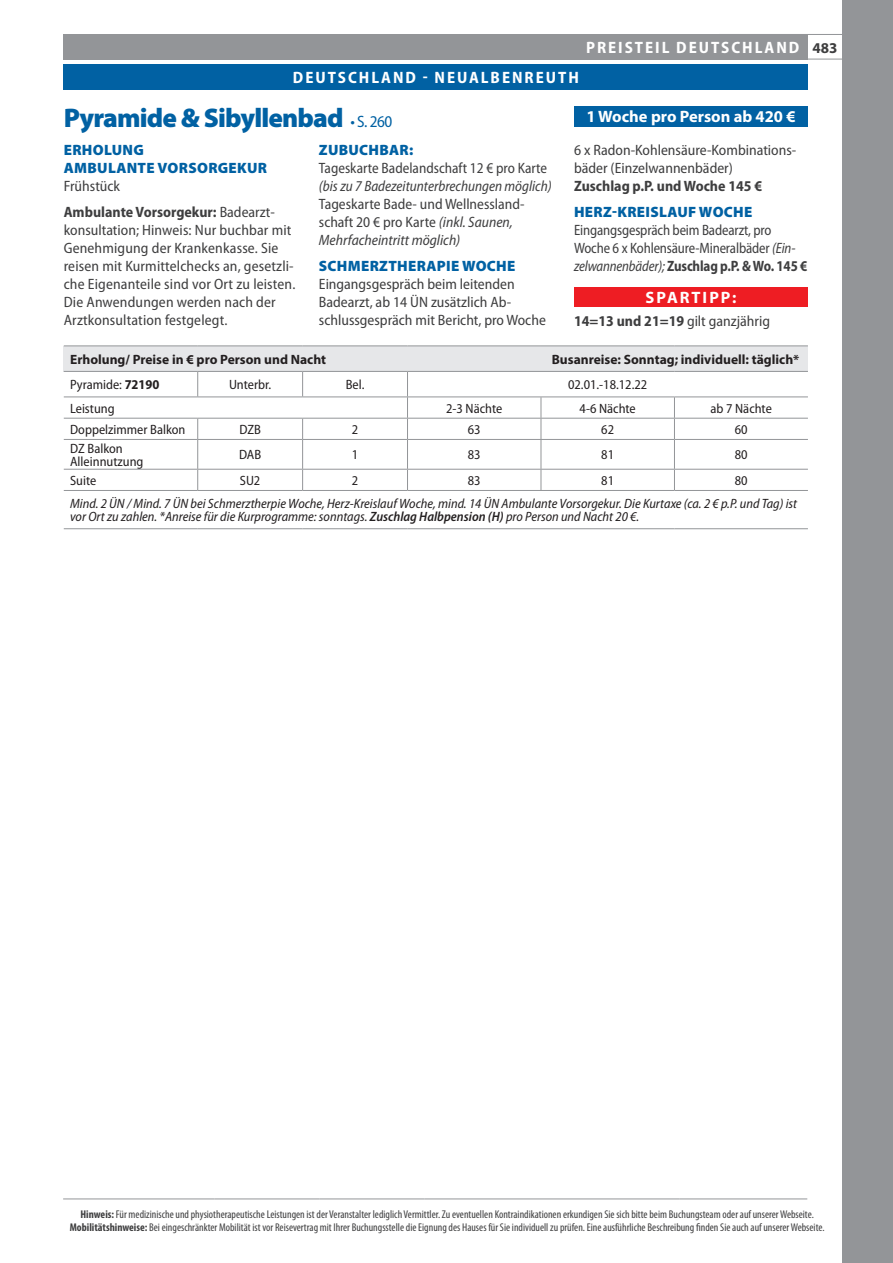
<style>
.page{position:relative;width:893px;height:1263px;background:#fff}
.page>*{position:absolute;margin:0;border:0;box-sizing:border-box;transform-origin:0 0}
.t1{font:900 27px "Myriad Pro";letter-spacing:-.03em;color:#0161a3}
.t2{font:700 semi-condensed 16.5px "Myriad Pro";letter-spacing:.12em;color:#fff}
.t3{font:700 16.5px "Myriad Pro";color:#fff}
.t4{font:700 16.5px "Myriad Pro";letter-spacing:.12em;color:#fff}
.t5{font:semi-condensed 15px/18px "Myriad Pro";color:#3e3e3f}
.t6{font:semi-condensed 15px/18px "Myriad Pro";color:#3e3e3f;scale:.93 1}
.t7{font:900 15px/18px "Myriad Pro";letter-spacing:.02em;color:#0161a3}
.t8{font:700 semi-condensed 15px/26.5px "Myriad Pro";color:#3e3e3f}
.t9{font:italic semi-condensed 15px "Myriad Pro";color:#3e3e3f;scale:.96 1}
.t10{font:semi-condensed 15px "Myriad Pro";color:#3e3e3f;scale:.96 1}
.t11{font:italic semi-condensed 13.5px/13.5px "Myriad Pro";color:#231f20}
.t12{font:semi-condensed 13.5px/13.5px "Myriad Pro";color:#231f20}
.t13{font:700 13.5px/25.5px "Myriad Pro";color:#231f20}
.t14{font:condensed 11.25px/13.5px "Myriad Pro";color:#3e3e3f;text-align:center}
.s1{font-stretch:normal;font-size:15px;color:#3e3e3f}
.s2{font-weight:400;font-stretch:semi-condensed;font-size:16.5px}
.s3{font-weight:400}
.s4{font-style:italic}
.s5{font-weight:700}
.s6{font-weight:400;font-stretch:semi-condensed}
.s7{font-stretch:semi-condensed}
.s8{font-weight:600}
</style>
<div class="page">
<div style="left:842px;top:0;width:51px;height:1263px;background:#939598"></div>
<div style="left:64px;top:34px;width:744px;height:26px;background:#939598"></div>
<hr style="left:719px;top:34px;width:131px;height:1px;background:#939598">
<hr style="left:719px;top:59px;width:131px;height:1px;background:#939598">
<div style="left:64px;top:64px;width:744px;height:25px;background:#0161a3"></div>
<div style="left:574px;top:287px;width:234px;height:19px;background:#ee1d23"></div>
<div style="left:64px;top:346px;width:744px;height:25px;background:#e6e7e9"></div>
<hr style="left:64px;top:345px;width:134px;height:1px;background:#939598">
<hr style="left:198px;top:345px;width:105px;height:1px;background:#939598">
<hr style="left:303px;top:345px;width:104px;height:1px;background:#939598">
<hr style="left:407px;top:345px;width:134px;height:1px;background:#939598">
<hr style="left:541px;top:345px;width:133px;height:1px;background:#939598">
<hr style="left:674px;top:345px;width:134px;height:1px;background:#939598">
<hr style="left:64px;top:371px;width:134px;height:1px;background:#939598">
<hr style="left:198px;top:371px;width:105px;height:1px;background:#939598">
<svg style="left:197px;top:372px;width:1px;height:24px"></svg>
<hr style="left:303px;top:371px;width:104px;height:1px;background:#939598">
<svg style="left:302px;top:372px;width:1px;height:24px"></svg>
<hr style="left:407px;top:371px;width:134px;height:1px;background:#939598">
<hr style="left:541px;top:371px;width:133px;height:1px;background:#939598">
<hr style="left:674px;top:371px;width:134px;height:1px;background:#939598">
<hr style="left:64px;top:396px;width:134px;height:1px;background:#939598">
<hr style="left:198px;top:396px;width:105px;height:1px;background:#939598">
<hr style="left:303px;top:396px;width:104px;height:1px;background:#939598">
<hr style="left:407px;top:396px;width:134px;height:1px;background:#939598">
<hr style="left:541px;top:396px;width:133px;height:1px;background:#939598">
<hr style="left:674px;top:396px;width:134px;height:1px;background:#939598">
<hr style="left:64px;top:418px;width:134px;height:1px;background:#939598">
<hr style="left:198px;top:418px;width:105px;height:1px;background:#939598">
<hr style="left:303px;top:418px;width:104px;height:1px;background:#939598">
<hr style="left:407px;top:418px;width:134px;height:1px;background:#939598">
<hr style="left:541px;top:418px;width:133px;height:1px;background:#939598">
<hr style="left:674px;top:418px;width:134px;height:1px;background:#939598">
<hr style="left:64px;top:439px;width:134px;height:1px;background:#939598">
<hr style="left:198px;top:439px;width:105px;height:1px;background:#939598">
<hr style="left:303px;top:439px;width:104px;height:1px;background:#939598">
<hr style="left:407px;top:439px;width:134px;height:1px;background:#939598">
<hr style="left:541px;top:439px;width:133px;height:1px;background:#939598">
<hr style="left:674px;top:439px;width:134px;height:1px;background:#939598">
<hr style="left:64px;top:469px;width:134px;height:1px;background:#939598">
<hr style="left:198px;top:469px;width:105px;height:1px;background:#939598">
<svg style="left:197px;top:419px;width:1px;height:71px"></svg>
<hr style="left:303px;top:469px;width:104px;height:1px;background:#939598">
<svg style="left:302px;top:419px;width:1px;height:71px"></svg>
<hr style="left:407px;top:469px;width:134px;height:1px;background:#939598">
<svg style="left:407px;top:372px;width:1px;height:118px"></svg>
<hr style="left:541px;top:469px;width:133px;height:1px;background:#939598">
<svg style="left:541px;top:397px;width:1px;height:93px"></svg>
<hr style="left:674px;top:469px;width:134px;height:1px;background:#939598">
<svg style="left:674px;top:397px;width:1px;height:93px"></svg>
<hr style="left:64px;top:490px;width:134px;height:1px;background:#939598">
<hr style="left:198px;top:490px;width:105px;height:1px;background:#939598">
<hr style="left:303px;top:490px;width:104px;height:1px;background:#939598">
<hr style="left:407px;top:490px;width:134px;height:1px;background:#939598">
<hr style="left:541px;top:490px;width:133px;height:1px;background:#939598">
<hr style="left:674px;top:490px;width:134px;height:1px;background:#939598">
<hr style="left:64px;top:528px;width:134px;height:1px;background:#939598">
<hr style="left:198px;top:528px;width:105px;height:1px;background:#939598">
<hr style="left:303px;top:528px;width:104px;height:1px;background:#939598">
<hr style="left:407px;top:528px;width:134px;height:1px;background:#939598">
<hr style="left:541px;top:528px;width:133px;height:1px;background:#939598">
<hr style="left:674px;top:528px;width:134px;height:1px;background:#939598">
<div style="left:574px;top:106px;width:234px;height:20px;background:#0161a3"></div>
<hr style="left:63px;top:1198px;width:152px;height:1px;background:#939598">
<hr style="left:215px;top:1198px;width:104px;height:1px;background:#939598">
<hr style="left:319px;top:1198px;width:105px;height:1px;background:#939598">
<hr style="left:424px;top:1198px;width:128px;height:1px;background:#939598">
<hr style="left:552px;top:1198px;width:128px;height:1px;background:#939598">
<hr style="left:680px;top:1198px;width:127px;height:1px;background:#939598">
<p class="t2" style="left:293px;top:67px;width:288px">DEUTSCHLAND - NEUALBENREUTH</p>
<p class="t2" style="left:586px;top:37px;width:253px">PREISTEIL DEUTSCHLAND <span class="s1">483</span></p>
<h1 class="t1" style="left:64px;top:99px;width:330px">Pyramide &amp; Sibyllenbad <span class="s2">• S. 260</span></h1>
<p class="t7" style="left:64px;top:140px;width:205px">ERHOLUNG<br>AMBULANTE VORSORGEKUR</p>
<p class="t8" style="left:64px;top:172px;width:213px"><span class="s3">Frühstück<br></span>Ambulante Vorsorgekur: <span class="s3">Badearzt-</span></p>
<p class="t5" style="left:64px;top:221px;width:233px">konsultation; Hinweis: Nur buchbar mit Genehmigung der Krankenkasse. Sie reisen mit Kurmittelchecks an, gesetzli&shy;che Eigenanteile sind vor Ort zu leisten.<br>Die Anwendungen werden nach der Arztkonsultation festgelegt.</p>
<p class="t7" style="left:319px;top:140px;width:96px">ZUBUCHBAR:</p>
<p class="t10" style="left:319px;top:159px;width:239px">Tageskarte Badelandschaft 12 € pro Karte</p>
<p class="t9" style="left:319px;top:177px;width:244px">(bis zu 7 Badezeitunterbrechungen möglich)</p>
<p class="t5" style="left:319px;top:195px;width:207px">Tageskarte Bade- und Wellnessland&shy;schaft 20 € pro Karte <span class="s4">(inkl. Saunen,<br>Mehrfacheintritt möglich)</span></p>
<p class="t7" style="left:319px;top:257px;width:198px">SCHMERZTHERAPIE WOCHE</p>
<p class="t5" style="left:319px;top:275px;width:228px">Eingangsgespräch beim leitenden<br>Badearzt, ab 14 ÜN zusätzlich Ab&shy;schlussgespräch mit Bericht, pro Woche</p>
<p class="t3" style="left:586px;top:105px;width:211px">1 Woche pro Person ab 420 €</p>
<p class="t5" style="left:574px;top:141px;width:224px">6 x Radon-Kohlensäure-Kombinations&shy;bäder (Einzelwannenbäder)</p>
<p class="t8" style="left:574px;top:172px;width:190px">Zuschlag p.P. und Woche 145 €</p>
<p class="t7" style="left:574px;top:203px;width:180px">HERZ-KREISLAUF WOCHE</p>
<p class="t6" style="left:574px;top:221px;width:252px">Eingangsgespräch beim Badearzt, pro<br>Woche 6 x Kohlensäure-Mineralbäder <span class="s4">(Ein&shy;zelwannenbäder);</span> <span class="s5">Zuschlag p.P. &amp; Wo. 145 €</span></p>
<p class="t4" style="left:646px;top:287px;width:92px">SPARTIPP:</p>
<p class="t5" style="left:574px;top:312px;width:197px"><span class="s5">14=13 und 21=19</span> gilt ganzjährig</p>
<p class="t13" style="left:552px;top:346px;width:249px">Busanreise: Sonntag; individuell: täglich*</p>
<p class="t13" style="left:70px;top:346px;width:257px">Erholung/ Preise in € pro Person und Nacht<br><span class="s6">Pyramide:</span> <span class="s7">72190</span></p>
<p class="t12" style="left:229px;top:378px;width:44px">Unterbr.</p>
<p class="t12" style="left:346px;top:378px;width:20px">Bel.</p>
<p class="t12" style="left:568px;top:378px;width:81px">02.01.-18.12.22</p>
<p class="t12" style="left:70px;top:401px;width:46px">Leistung</p>
<p class="t12" style="left:446px;top:401px;width:58px">2-3 Nächte</p>
<p class="t12" style="left:580px;top:401px;width:58px">4-6 Nächte</p>
<p class="t12" style="left:710px;top:401px;width:63px">ab 7 Nächte</p>
<p class="t12" style="left:70px;top:422px;width:117px">Doppelzimmer Balkon</p>
<p class="t12" style="left:239px;top:422px;width:23px">DZB</p>
<p class="t12" style="left:352px;top:422px;width:8px">2</p>
<p class="t12" style="left:468px;top:422px;width:14px">63</p>
<p class="t12" style="left:601px;top:422px;width:14px">62</p>
<p class="t12" style="left:735px;top:422px;width:14px">60</p>
<p class="t12" style="left:70px;top:441px;width:75px">DZ Balkon<br>Alleinnutzung</p>
<p class="t12" style="left:239px;top:448px;width:24px">DAB</p>
<p class="t12" style="left:352px;top:448px;width:8px">1</p>
<p class="t12" style="left:468px;top:448px;width:14px">83</p>
<p class="t12" style="left:601px;top:448px;width:14px">81</p>
<p class="t12" style="left:735px;top:448px;width:14px">80</p>
<p class="t12" style="left:70px;top:473px;width:28px">Suite</p>
<p class="t12" style="left:240px;top:473px;width:22px">SU2</p>
<p class="t12" style="left:352px;top:473px;width:8px">2</p>
<p class="t12" style="left:468px;top:473px;width:14px">83</p>
<p class="t12" style="left:601px;top:473px;width:14px">81</p>
<p class="t12" style="left:735px;top:473px;width:14px">80</p>
<p class="t11" style="left:70px;top:496px;width:729px">Mind. 2 ÜN / Mind. 7 ÜN bei Schmerztherpie Woche, Herz-Kreislauf Woche, mind. 14 ÜN Ambulante Vorsorgekur. Die Kurtaxe (ca. 2 € p.P. und Tag) ist vor Ort zu zahlen. *Anreise für die Kurprogramme: sonntags. <span class="s8">Zuschlag Halbpension (H)</span> pro Person und Nacht 20 €.</p>
<p class="t14" style="left:70px;top:1207px;width:756px"><span class="s5">Hinweis:</span> Für medizinische und physiotherapeutische Leistungen ist der Veranstalter lediglich Vermittler. Zu eventuellen Kontraindikationen erkundigen Sie sich bitte beim Buchungsteam oder auf unserer Webseite.<br><span class="s5">Mobilitätshinweise:</span> Bei eingeschränkter Mobilität ist vor Reisevertrag mit Ihrer Buchungsstelle die Eignung des Hauses für Sie individuell zu prüfen. Eine ausführliche Beschreibung finden Sie auch auf unserer Webseite.</p>
</div>
